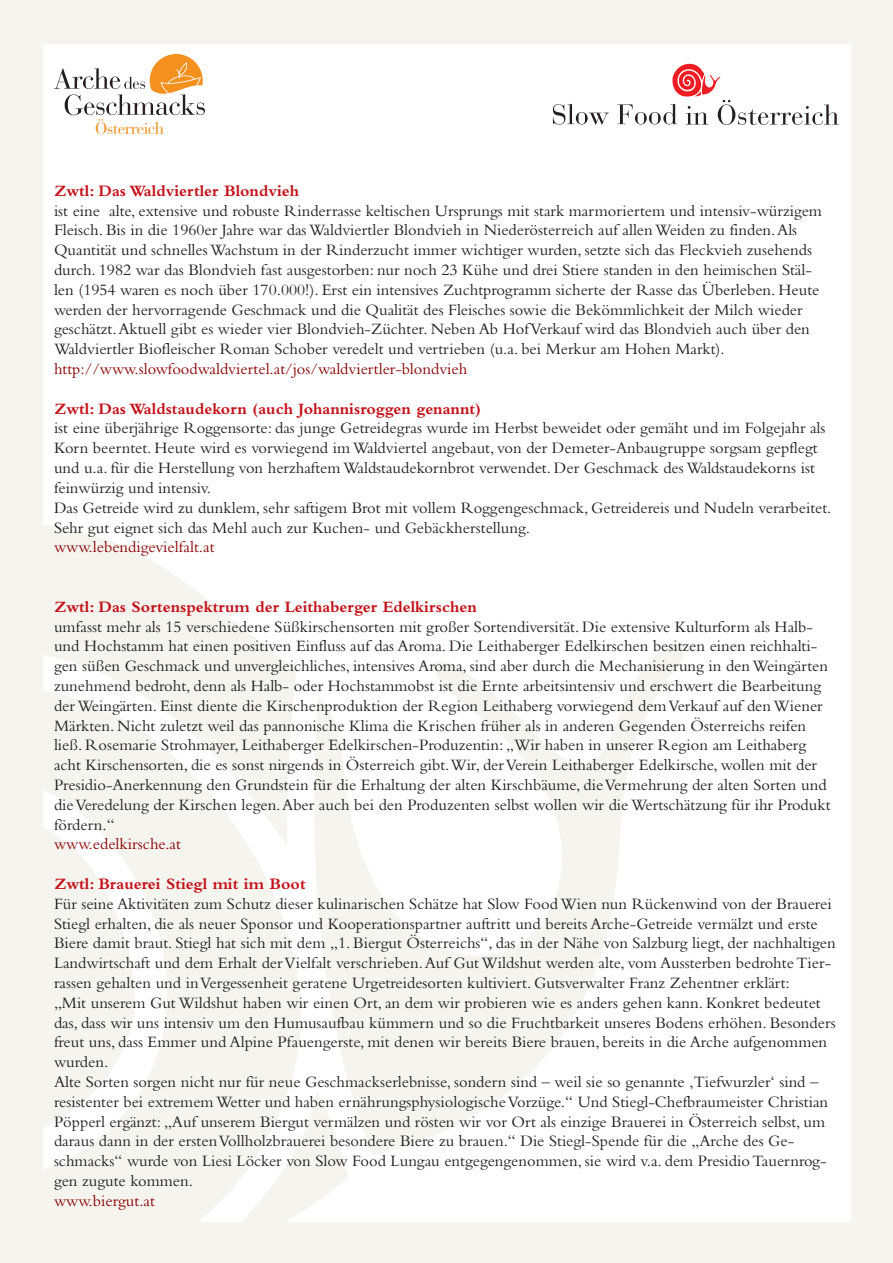
<style>
.page{position:relative;width:893px;height:1263px;background:#f5f4ef}
.page>*{position:absolute;margin:0;border:0;box-sizing:border-box;transform-origin:0 0}
.t1{font:16.8px "Bauer Bodoni Std";letter-spacing:-.03em;color:#f09120}
.t2{font:16.5px/19.8px "Bembo";color:#231f20}
.t3{font:700 16.5px "Bembo";color:#c4121a}
.t4{font:16.5px "Bembo";color:#8b0202}
</style>
<div class="page">
<div style="left:43px;top:44px;width:808px;height:1178px;background:#fff"></div>
<svg style="left:43px;top:524px;width:640px;height:698px"></svg>
<svg style="left:221px;top:1091px;width:127px;height:131px"></svg>
<svg style="left:553px;top:104px;width:56px;height:21px"></svg>
<svg style="left:617px;top:64px;width:222px;height:61px"></svg>
<svg style="left:54px;top:54px;width:151px;height:61px"></svg>
<p class="t1" style="left:95px;top:118px;width:71px">Österreich</p>
<p class="t3" style="left:54px;top:181px;width:247px">Zwtl: Das Waldviertler Blondvieh</p>
<p class="t2" style="left:54px;top:200px;width:769px">ist eine alte, extensive und robuste Rinderrasse keltischen Ursprungs mit stark marmoriertem und intensiv-würzigem Fleisch. Bis in die 1960er Jahre war das Waldviertler Blondvieh in Niederösterreich auf allen Weiden zu finden. Als Quantität und schnelles Wachstum in der Rinderzucht immer wichtiger wurden, setzte sich das Fleckvieh zusehends durch. 1982 war das Blondvieh fast ausgestorben: nur noch 23 Kühe und drei Stiere standen in den heimischen Stäl&shy;len (1954 waren es noch über 170.000!). Erst ein intensives Zuchtprogramm sicherte der Rasse das Überleben. Heute werden der hervorragende Geschmack und die Qualität des Fleisches sowie die Bekömmlichkeit der Milch wieder geschätzt. Aktuell gibt es wieder vier Blondvieh-Züchter. Neben Ab Hof Verkauf wird das Blondvieh auch über den Waldviertler Biofleischer Roman Schober veredelt und vertrieben (u.a. bei Merkur am Hohen Markt).</p>
<p class="t4" style="left:54px;top:359px;width:415px">http://www.slowfoodwaldviertel.at/jos/waldviertler-blondvieh</p>
<p class="t3" style="left:54px;top:399px;width:428px">Zwtl: Das Waldstaudekorn (auch Johannisroggen genannt)</p>
<p class="t2" style="left:54px;top:418px;width:779px">ist eine überjährige Roggensorte: das junge Getreidegras wurde im Herbst beweidet oder gemäht und im Folgejahr als Korn beerntet. Heute wird es vorwiegend im Waldviertel angebaut, von der Demeter-Anbaugruppe sorgsam gepflegt und u.a. für die Herstellung von herzhaftem Waldstaudekornbrot verwendet. Der Geschmack des Waldstaudekorns ist feinwürzig und intensiv.<br>Das Getreide wird zu dunklem, sehr saftigem Brot mit vollem Roggengeschmack, Getreidereis und Nudeln verarbeitet.<br>Sehr gut eignet sich das Mehl auch zur Kuchen- und Gebäckherstellung.</p>
<p class="t4" style="left:54px;top:537px;width:162px">www.lebendigevielfalt.at</p>
<p class="t3" style="left:54px;top:597px;width:424px">Zwtl: Das Sortenspektrum der Leithaberger Edelkirschen</p>
<p class="t2" style="left:54px;top:616px;width:778px">umfasst mehr als 15 verschiedene Süßkirschensorten mit großer Sortendiversität. Die extensive Kulturform als Halb&shy;und Hochstamm hat einen positiven Einfluss auf das Aroma. Die Leithaberger Edelkirschen besitzen einen reichhalti&shy;gen süßen Geschmack und unvergleichliches, intensives Aroma, sind aber durch die Mechanisierung in den Weingärten zunehmend bedroht, denn als Halb- oder Hochstammobst ist die Ernte arbeitsintensiv und erschwert die Bearbeitung der Weingärten. Einst diente die Kirschenproduktion der Region Leithaberg vorwiegend dem Verkauf auf den Wiener Märkten. Nicht zuletzt weil das pannonische Klima die Krischen früher als in anderen Gegenden Österreichs reifen ließ. Rosemarie Strohmayer, Leithaberger Edelkirschen-Produzentin: „Wir haben in unserer Region am Leithaberg acht Kirschensorten, die es sonst nirgends in Österreich gibt.Wir, der Verein Leithaberger Edelkirsche, wollen mit der Presidio-Anerkennung den Grundstein für die Erhaltung der alten Kirschbäume, die Vermehrung der alten Sorten und die Veredelung der Kirschen legen. Aber auch bei den Produzenten selbst wollen wir die Wertschätzung für ihr Produkt fördern.“</p>
<p class="t4" style="left:54px;top:834px;width:128px">www.edelkirsche.at</p>
<p class="t3" style="left:54px;top:874px;width:253px">Zwtl: Brauerei Stiegl mit im Boot</p>
<p class="t2" style="left:54px;top:893px;width:783px">Für seine Aktivitäten zum Schutz dieser kulinarischen Schätze hat Slow Food Wien nun Rückenwind von der Brauerei Stiegl erhalten, die als neuer Sponsor und Kooperationspartner auftritt und bereits Arche-Getreide vermälzt und erste Biere damit braut. Stiegl hat sich mit dem „1. Biergut Österreichs“, das in der Nähe von Salzburg liegt, der nachhaltigen Landwirtschaft und dem Erhalt der Vielfalt verschrieben. Auf Gut Wildshut werden alte, vom Aussterben bedrohte Tier&shy;rassen gehalten und in Vergessenheit geratene Urgetreidesorten kultiviert. Gutsverwalter Franz Zehentner erklärt:<br>„Mit unserem Gut Wildshut haben wir einen Ort, an dem wir probieren wie es anders gehen kann. Konkret bedeutet das, dass wir uns intensiv um den Humusaufbau kümmern und so die Fruchtbarkeit unseres Bodens erhöhen. Besonders freut uns, dass Emmer und Alpine Pfauengerste, mit denen wir bereits Biere brauen, bereits in die Arche aufgenommen wurden.<br>Alte Sorten sorgen nicht nur für neue Geschmackserlebnisse, sondern sind – weil sie so genannte ‚Tiefwurzler‘ sind – resistenter bei extremem Wetter und haben ernährungsphysiologische Vorzüge.“ Und Stiegl-Chefbraumeister Christian Pöpperl ergänzt: „Auf unserem Biergut vermälzen und rösten wir vor Ort als einzige Brauerei in Österreich selbst, um daraus dann in der ersten Vollholzbrauerei besondere Biere zu brauen.“ Die Stiegl-Spende für die „Arche des Ge&shy;schmacks“ wurde von Liesi Löcker von Slow Food Lungau entgegengenommen, sie wird v.a. dem Presidio Tauernrog&shy;gen zugute kommen.</p>
<p class="t4" style="left:54px;top:1191px;width:102px">www.biergut.at</p>
</div>
